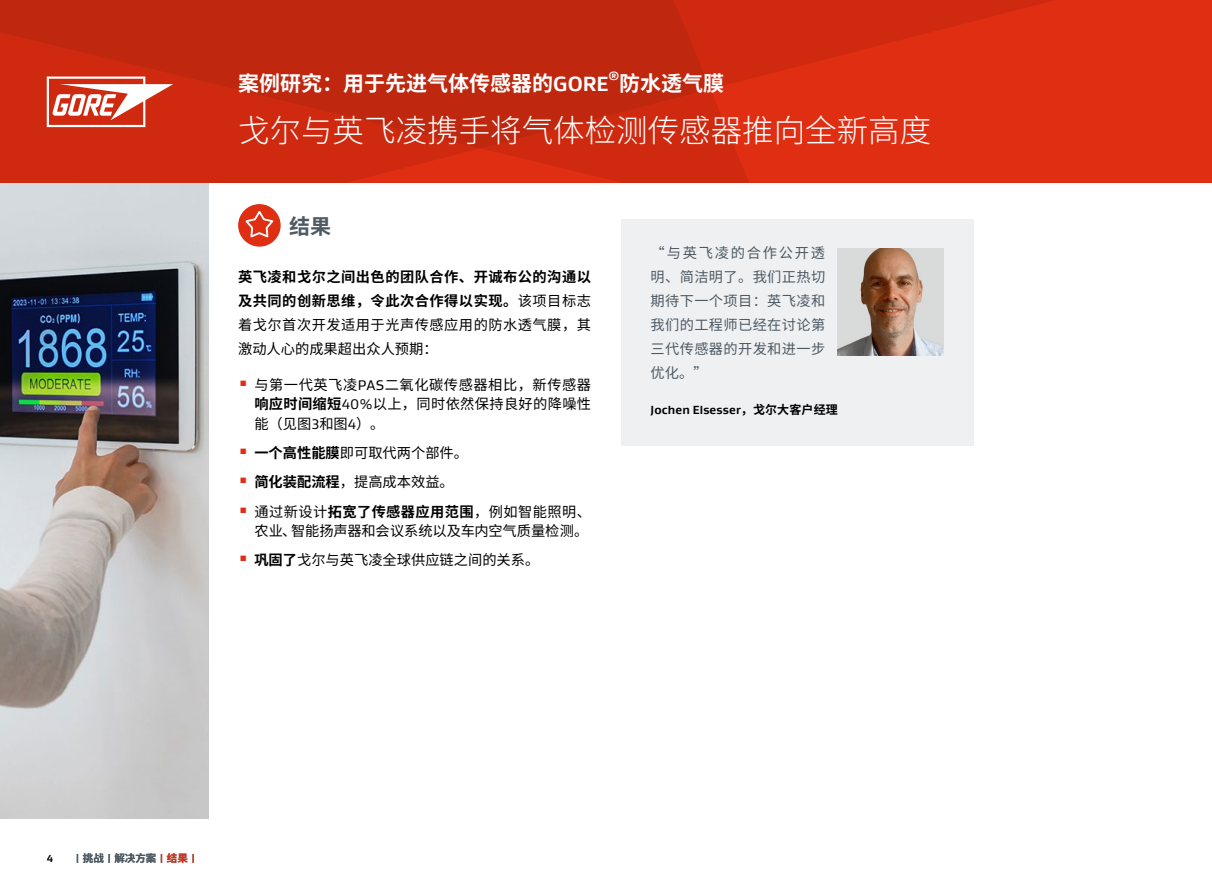
<style>
.page{position:relative;width:1212px;height:893px;background:#fff}
.page>*{position:absolute;margin:0;border:0;box-sizing:border-box;transform-origin:0 0}
.t1{font:300 31.5px "Noto Sans CJ Ksc";color:#fff}
.t2{font:700 21px "Noto Sans CJ Ksc";color:#fff}
.t3{font:700 21px "Noto Sans CJ Ksc";color:#4d5a64}
.t4{font:14.25px/19.5px "Noto Sans CJ Ksc";letter-spacing:.005em;color:#000;text-align:justify}
.t5{font:700 14.25px/24px "Noto Sans CJ Ksc";letter-spacing:.035em;color:#000;text-align:justify}
.t6{font:14.25px/24px "Noto Sans CJ Ksc";letter-spacing:.025em;color:#4d5a64;text-align:justify}
.t7{font:700 12.3px "Gore Gustan";color:#fff}
.t8{font:700 12px "Gore Gustan";letter-spacing:.01em;color:#000}
.t9{font:700 10.5px "Noto Sans CJ Ksc";color:#4d5a64}
.t10{font:700 10.5px "Gore Gustan";color:#000}
.s1{font-family:"Gore Gustan"}
.s2{font-weight:400}
.s3{font-weight:700}
.s4{font-family:"Noto Sans CJ Ksc"}
.s5{font-family:"Gore Gustan";color:#e02e12}
.s6{color:#e02e12}
</style>
<div class="page">
<div style="left:238px;top:204px;width:43px;height:43px;background:#e02e12;border-radius:50%"></div>
<svg style="left:243px;top:209px;width:33px;height:29px"></svg>
<img style="left:0;top:183px;width:208px;height:636px">
<div style="left:621px;top:219px;width:353px;height:227px;background:#eff0f2"></div>
<img style="left:838px;top:248px;width:106px;height:108px">
<div style="left:0;top:0;width:1212px;height:183px;background:#e02e12"></div>
<svg style="left:763px;top:0;width:291px;height:75px;fill:#cf2a10"></svg>
<svg style="left:0;top:0;width:763px;height:183px;background:#c7280f"></svg>
<svg style="left:47px;top:77px;width:126px;height:50px;background:#e17a6a"></svg>
<h2 class="t2" style="left:238px;top:71px;width:372px">案例研究：用于先进气体传感器的<span class="s1">GORE</span></h2>
<p class="t7" style="left:608px;top:68px;width:12px">®</p>
<h2 class="t2" style="left:619px;top:71px;width:106px">防水透气膜</h2>
<h1 class="t1" style="left:238px;top:113px;width:695px">戈尔与英飞凌携手将气体检测传感器推向全新高度</h1>
<h2 class="t3" style="left:289px;top:214px;width:43px">结果</h2>
<p class="t5" style="left:238px;top:265px;width:354px">英飞凌和戈尔之间出色的团队合作、开诚布公的沟通以及共同的创新思维，令此次合作得以实现。<span class="s2">该项目标志着戈尔首次开发适用于光声传感应用的防水透气膜，其激动人心的成果超出众人预期：</span></p>
<p class="t4" style="left:254px;top:375px;width:338px;text-indent:-16px"><sup>▪</sup> 与第一代英飞凌<span class="s1">PAS</span>二氧化碳传感器相比，新传感器<span class="s3">响应时间缩短</span><span class="s1">40%</span>以上，同时依然保持良好的降噪性能（见图<span class="s1">3</span>和图<span class="s1">4</span>）。</p>
<p class="t4" style="left:238px;top:443px;width:231px"><sup>▪</sup> <span class="s3">一个高性能膜</span>即可取代两个部件。</p>
<p class="t4" style="left:238px;top:473px;width:217px"><sup>▪</sup> <span class="s3">简化装配流程</span>，提高成本效益。</p>
<p class="t4" style="left:238px;top:502px;width:355px;text-align:right"><sup>▪</sup> 通过新设计<span class="s3">拓宽了传感器应用范围</span>，例如智能照明、农业、智能扬声器和会议系统以及车内空气质量检测。</p>
<p class="t4" style="left:238px;top:551px;width:303px"><sup>▪</sup> <span class="s3">巩固了</span>戈尔与英飞凌全球供应链之间的关系。</p>
<p class="t6" style="left:651px;top:241px;width:176px">“与英飞凌的合作公开透明、简洁明了。我们正热切期待下一个项目：英飞凌和我们的工程师已经在讨论第三代传感器的开发和进一步优化。”</p>
<p class="t8" style="left:651px;top:402px;width:189px">Jochen Elsesser<span class="s4">，戈尔大客户经理</span></p>
<p class="t10" style="left:47px;top:851px;width:8px">4</p>
<p class="t9" style="left:75px;top:852px;width:123px"><span class="s1">|</span> 挑战 <span class="s1">|</span> 解决方案 <span class="s5">|</span> <span class="s6">结果</span> <span class="s5">|</span></p>
</div>
